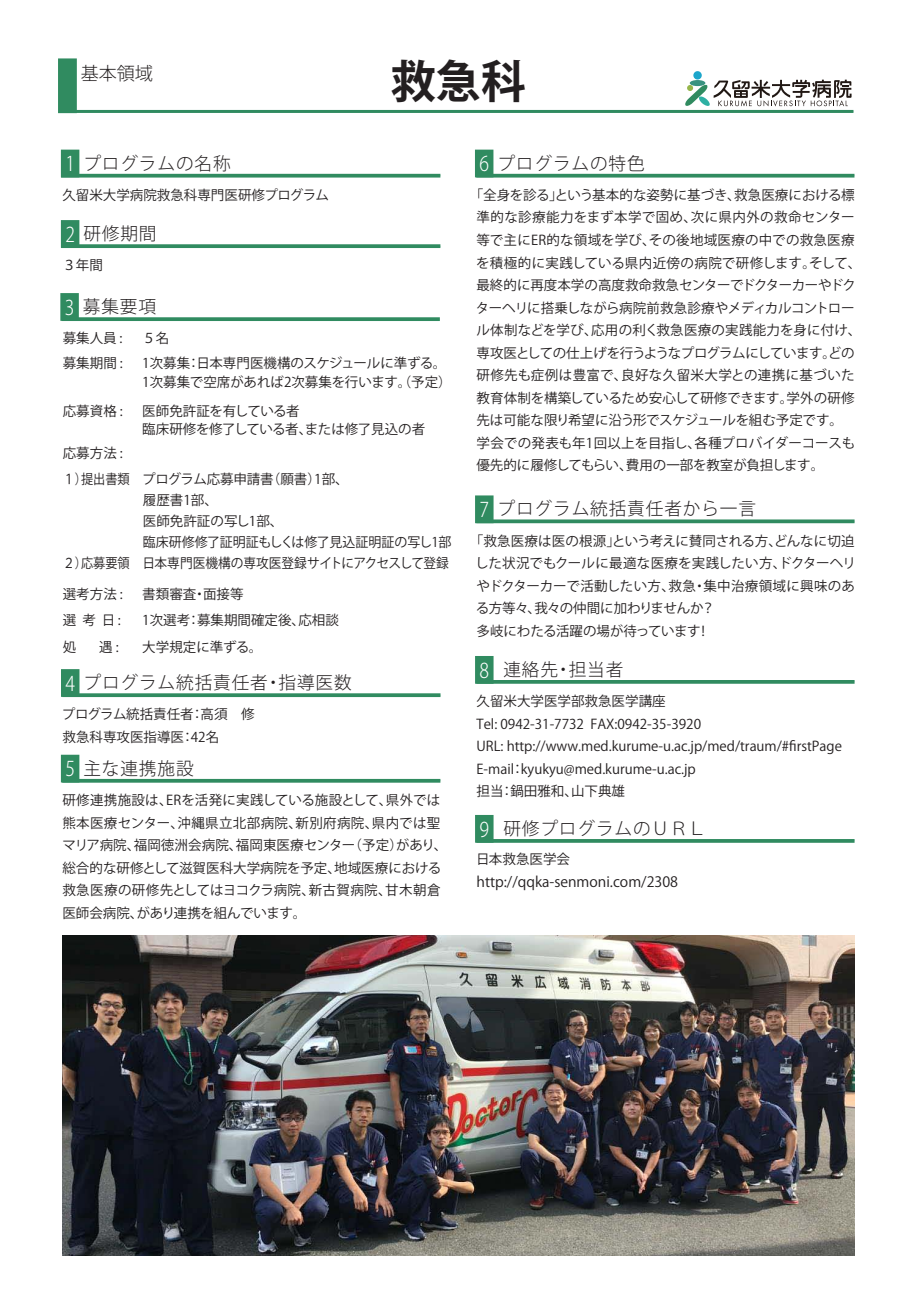
<style>
.page{position:relative;width:919px;height:1289px;background:#fff}
.page>*{position:absolute;margin:0;border:0;box-sizing:border-box;transform-origin:0 0}
.t1{font:700 45px "Koz Go Pro";color:#231f20}
.t2{font:300 18px "Koz Go Pro";color:#231f20}
.t3{font:300 17.7px "Koz Go Pro";letter-spacing:.05em;color:#231f20}
.t4{font:14.25px "Koz Go Pro";color:#231f20}
.t5{font:13.5px/22.5px "Koz Go Pro";color:#231f20}
.t6{font:13.5px/18.6px "Koz Go Pro";letter-spacing:-.02em;color:#231f20}
.t7{font:13.5px "Koz Go Pro";color:#231f20;scale:.9 1}
.t8{font:13.5px "Koz Go Pro";color:#231f20;scale:.96 1}
.s1{font-size:20.25px;color:#fff}
</style>
<div class="page">
<hr style="left:59px;top:110px;width:794px;height:3px;background:#308b60">
<div style="left:58px;top:58px;width:19px;height:55px;background:#308b60;border:3px solid #308b60"></div>
<img style="left:62px;top:935px;width:792px;height:320px">
<hr style="left:61px;top:174px;width:379px;height:3px;background:#308b60">
<div style="left:61px;top:150px;width:18px;height:27px;background:#308b60"></div>
<svg style="left:79px;top:244px;width:361px;height:4px"></svg>
<div style="left:61px;top:220px;width:18px;height:28px;background:#308b60"></div>
<svg style="left:79px;top:693px;width:361px;height:4px"></svg>
<div style="left:61px;top:669px;width:18px;height:28px;background:#308b60"></div>
<hr style="left:476px;top:174px;width:378px;height:3px;background:#308b60">
<div style="left:475px;top:150px;width:18px;height:27px;background:#308b60"></div>
<hr style="left:62px;top:779px;width:378px;height:3px;background:#308b60">
<div style="left:61px;top:754px;width:18px;height:28px;background:#308b60"></div>
<svg style="left:493px;top:519px;width:361px;height:4px"></svg>
<div style="left:475px;top:495px;width:18px;height:28px;background:#308b60;border:3px solid #308b60"></div>
<svg style="left:79px;top:317px;width:361px;height:4px"></svg>
<div style="left:60px;top:293px;width:19px;height:28px;background:#308b60;border:3px solid #308b60"></div>
<div style="left:475px;top:656px;width:18px;height:27px;background:#308b60;border:3px solid #308b60"></div>
<hr style="left:476px;top:680px;width:378px;height:3px;background:#308b60">
<div style="left:475px;top:815px;width:18px;height:27px;background:#308b60;border:3px solid #308b60"></div>
<hr style="left:476px;top:839px;width:378px;height:3px;background:#308b60">
<div style="left:693px;top:71px;width:8px;height:9px;background:#1ca6cb;border-radius:50%"></div>
<svg style="left:685px;top:80px;width:166px;height:27px"></svg>
<h2 class="t2" style="left:81px;top:62px;width:73px">基本領域</h2>
<h1 class="t1" style="left:391px;top:53px;width:136px">救急科</h1>
<h3 class="t3" style="left:65px;top:151px;width:167px"><span class="s1">1</span> プログラムの名称</h3>
<p class="t5" style="left:62px;top:184px;width:268px">久留米大学病院救急科専門医研修プログラム</p>
<h3 class="t3" style="left:65px;top:222px;width:93px"><span class="s1">2</span> 研修期間</h3>
<p class="t5" style="left:62px;top:254px;width:42px">３年間</p>
<h3 class="t3" style="left:65px;top:295px;width:93px"><span class="s1">3</span> 募集要項</h3>
<p class="t5" style="left:63px;top:327px;width:61px">募集人員 :</p>
<p class="t5" style="left:142px;top:327px;width:28px">５名</p>
<p class="t5" style="left:63px;top:352px;width:62px">募集期間 :</p>
<p class="t5" style="left:142px;top:354px;width:311px;line-height:18.6px">1次募集：日本専門医機構のスケジュールに準ずる。<br>1次募集で空席があれば2次募集を行います。（予定）</p>
<p class="t5" style="left:63px;top:399px;width:62px">応募資格 :</p>
<p class="t6" style="left:142px;top:401px;width:284px">医師免許証を有している者<br>臨床研修を修了している者、または修了見込の者</p>
<p class="t5" style="left:63px;top:441px;width:287px;line-height:25.3px">応募方法 :<br>１）提出書類 プログラム応募申請書（願書）1部、</p>
<p class="t5" style="left:143px;top:489px;width:76px">履歴書1部、</p>
<p class="t5" style="left:143px;top:510px;width:142px">医師免許証の写し1部、</p>
<p class="t8" style="left:143px;top:533px;width:323px">臨床研修修了証明証もしくは修了見込証明証の写し1部</p>
<p class="t7" style="left:63px;top:555px;width:430px">２）応募要領 日本専門医機構の専攻医登録サイトにアクセスして登録</p>
<p class="t5" style="left:63px;top:583px;width:62px">選考方法 :</p>
<p class="t5" style="left:142px;top:583px;width:103px">書類審査・面接等</p>
<p class="t5" style="left:63px;top:609px;width:60px">選 考 日 :</p>
<p class="t5" style="left:142px;top:609px;width:198px">1次選考：募集期間確定後、応相談</p>
<p class="t5" style="left:63px;top:636px;width:58px">処　 遇 :</p>
<p class="t5" style="left:142px;top:636px;width:122px">大学規定に準ずる。</p>
<h3 class="t3" style="left:65px;top:671px;width:288px"><span class="s1">4</span> プログラム統括責任者・指導医数</h3>
<p class="t5" style="left:62px;top:703px;width:194px">プログラム統括責任者：高須　修救急科専攻医指導医：42名</p>
<h3 class="t3" style="left:65px;top:756px;width:130px"><span class="s1">5</span> 主な連携施設</h3>
<p class="t5" style="left:62px;top:789px;width:386px">研修連携施設は、ERを活発に実践している施設として、県外では熊本医療センター、沖縄県立北部病院、新別府病院、県内では聖マリア病院、福岡徳洲会病院、福岡東医療センター（予定）があり、総合的な研修として滋賀医科大学病院を予定、地域医療における救急医療の研修先としてはヨコクラ病院、新古賀病院、甘木朝倉医師会病院、があり連携を組んでいます。</p>
<h3 class="t3" style="left:479px;top:151px;width:167px"><span class="s1">6</span> プログラムの特色</h3>
<p class="t5" style="left:476px;top:184px;width:387px;text-indent:-6px">「全身を診る」という基本的な姿勢に基づき、救急医療における標準的な診療能力をまず本学で固め、次に県内外の救命センター等で主にER的な領域を学び、その後地域医療の中での救急医療を積極的に実践している県内近傍の病院で研修します。そして、最終的に再度本学の高度救命救急センターでドクターカーやドクターヘリに搭乗しながら病院前救急診療やメディカルコントロール体制などを学び、応用の利く救急医療の実践能力を身に付け、専攻医としての仕上げを行うようなプログラムにしています。どの研修先も症例は豊富で、良好な久留米大学との連携に基づいた教育体制を構築しているため安心して研修できます。学外の研修先は可能な限り希望に沿う形でスケジュールを組む予定です。<br>学会での発表も年1回以上を目指し、各種プロバイダーコースも優先的に履修してもらい、費用の一部を教室が負担します。</p>
<h3 class="t3" style="left:479px;top:497px;width:278px"><span class="s1">7</span> プログラム統括責任者から一言</h3>
<p class="t5" style="left:475px;top:530px;width:382px;text-indent:-5px">「救急医療は医の根源」という考えに賛同される方、どんなに切迫した状況でもクールに最適な医療を実践したい方、ドクターヘリやドクターカーで活動したい方、救急・集中治療領域に興味のある方等々、我々の仲間に加わりませんか？<br>多岐にわたる活躍の場が待っています！</p>
<h3 class="t3" style="left:479px;top:657px;width:145px"><span class="s1">8</span> 連絡先・担当者</h3>
<p class="t5" style="left:476px;top:690px;width:367px">久留米大学医学部救急医学講座<br>Tel: 0942-31-7732 FAX:0942-35-3920<br>URL: http://www.med.kurume-u.ac.jp/med/traum/#firstPage E-mail：kyukyu@med.kurume-u.ac.jp<br>担当：鍋田雅和、山下典雄</p>
<h3 class="t3" style="left:479px;top:816px;width:228px"><span class="s1">9</span> 研修プログラムのＵＲＬ</h3>
<p class="t4" style="left:476px;top:872px;width:203px">http://qqka-senmoni.com/2308</p>
<p class="t5" style="left:476px;top:848px;width:95px">日本救急医学会</p>
</div>
